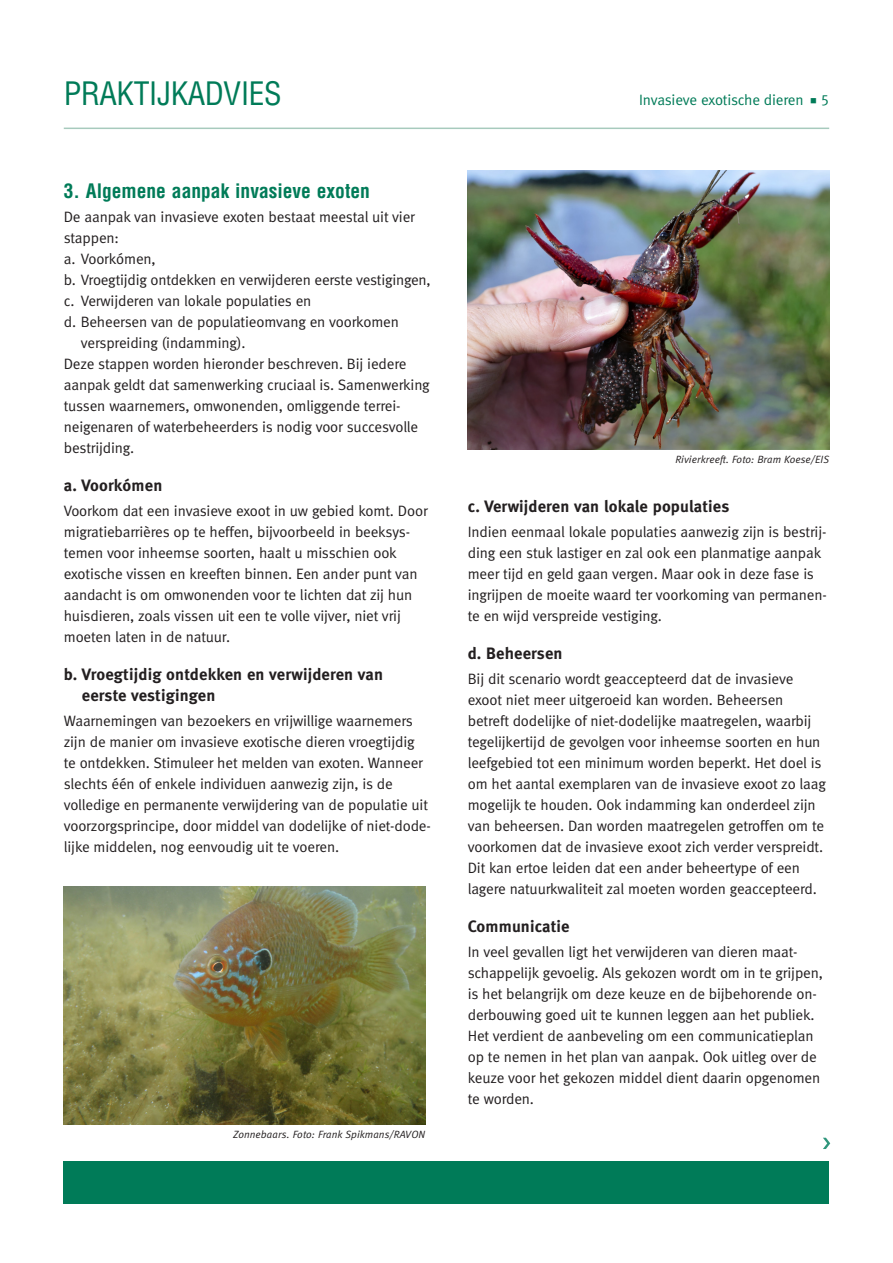
<style>
.page{position:relative;width:893px;height:1263px;background:#fff}
.page>*{position:absolute;margin:0;border:0;box-sizing:border-box;transform-origin:0 0}
.t1{font:condensed 31.5px "Helvetica";letter-spacing:-.015em;color:#007b58}
.tussenkop{font:700 condensed 19.5px "Helvetica";color:#007b58}
.zwart_kopje{font:16.5px/21px "Meta Bold LF";letter-spacing:.01em;color:#231f20}
.brood{font:15px/21px "Meta Normal LF";letter-spacing:-.01em;color:#231f20}
.brood_opsom{font:15px/21px "Meta Normal LF";letter-spacing:-.015em;color:#231f20}
.header_groen{font:15px "Meta Normal LF";letter-spacing:-.015em;color:#007b58}
.fotobijschrift{font:italic 10.5px "Meta Normal LF";letter-spacing:.01em;color:#231f20}
</style>
<div class="page">
<hr style="left:64px;top:128px;width:765px;height:1px;background:#a7cabd">
<div style="left:64px;top:1161px;width:765px;height:42px;background:#007b58"></div>
<img style="left:64px;top:887px;width:361px;height:238px">
<img style="left:468px;top:170px;width:361px;height:279px">
<svg style="left:823px;top:1138px;width:7px;height:11px"></svg>
<h1 class="t1" style="left:64px;top:74px;width:219px">PRAKTIJKADVIES</h1>
<p class="tussenkop" style="left:64px;top:179px;width:308px">3. Algemene aanpak invasieve exoten</p>
<p class="brood" style="left:64px;top:206px;width:353px">De aanpak van invasieve exoten bestaat meestal uit vier stappen:</p>
<p class="brood_opsom" style="left:64px;top:248px;width:94px">a. Voorkómen,</p>
<p class="brood_opsom" style="left:64px;top:269px;width:368px">b. Vroegtijdig ontdekken en verwijderen eerste vestigingen,</p>
<p class="brood_opsom" style="left:64px;top:290px;width:249px">c. Verwijderen van lokale populaties en</p>
<p class="brood_opsom" style="left:81px;top:311px;width:320px;text-indent:-17px">d. Beheersen van de populatieomvang en voorkomen verspreiding (indamming).</p>
<p class="brood" style="left:64px;top:353px;width:368px">Deze stappen worden hieronder beschreven. Bij iedere aanpak geldt dat samenwerking cruciaal is. Samenwerking tussen waarnemers, omwonenden, omliggende terrei&shy;neigenaren of waterbeheerders is nodig voor succesvolle bestrijding.</p>
<p class="zwart_kopje" style="left:64px;top:474px;width:100px">a. Voorkómen</p>
<p class="brood" style="left:64px;top:500px;width:365px">Voorkom dat een invasieve exoot in uw gebied komt. Door migratiebarrières op te heffen, bijvoorbeeld in beeksys&shy;temen voor inheemse soorten, haalt u misschien ook exotische vissen en kreeften binnen. Een ander punt van aandacht is om omwonenden voor te lichten dat zij hun huisdieren, zoals vissen uit een te volle vijver, niet vrij moeten laten in de natuur.</p>
<p class="zwart_kopje" style="left:82px;top:663px;width:303px;text-indent:-18px">b. Vroegtijdig ontdekken en verwijderen van eerste vestigingen</p>
<p class="brood" style="left:64px;top:710px;width:369px">Waarnemingen van bezoekers en vrijwillige waarnemers zijn de manier om invasieve exotische dieren vroegtijdig<br>te ontdekken. Stimuleer het melden van exoten. Wanneer slechts één of enkele individuen aanwezig zijn, is de volledige en permanente verwijdering van de populatie uit voorzorgsprincipe, door middel van dodelijke of niet-dode&shy;lijke middelen, nog eenvoudig uit te voeren.</p>
<p class="fotobijschrift" style="left:233px;top:1128px;width:194px">Zonnebaars. Foto: Frank Spikmans/RAVON</p>
<p class="header_groen" style="left:639px;top:91px;width:192px">Invasieve exotische dieren ■ 5</p>
<p class="fotobijschrift" style="left:675px;top:453px;width:155px">Rivierkreeft. Foto: Bram Koese/EIS</p>
<p class="zwart_kopje" style="left:468px;top:495px;width:263px">c. Verwijderen van lokale populaties</p>
<p class="brood" style="left:468px;top:521px;width:361px">Indien eenmaal lokale populaties aanwezig zijn is bestrij&shy;ding een stuk lastiger en zal ook een planmatige aanpak meer tijd en geld gaan vergen. Maar ook in deze fase is ingrijpen de moeite waard ter voorkoming van permanen&shy;te en wijd verspreide vestiging.</p>
<p class="zwart_kopje" style="left:468px;top:642px;width:96px">d. Beheersen</p>
<p class="brood" style="left:468px;top:668px;width:360px">Bij dit scenario wordt geaccepteerd dat de invasieve exoot niet meer uitgeroeid kan worden. Beheersen betreft dodelijke of niet-dodelijke maatregelen, waarbij tegelijkertijd de gevolgen voor inheemse soorten en hun leefgebied tot een minimum worden beperkt. Het doel is om het aantal exemplaren van de invasieve exoot zo laag mogelijk te houden. Ook indamming kan onderdeel zijn van beheersen. Dan worden maatregelen getroffen om te voorkomen dat de invasieve exoot zich verder verspreidt.<br>Dit kan ertoe leiden dat een ander beheertype of een lagere natuurkwaliteit zal moeten worden geaccepteerd.</p>
<p class="zwart_kopje" style="left:468px;top:915px;width:103px">Communicatie</p>
<p class="brood" style="left:468px;top:941px;width:357px">In veel gevallen ligt het verwijderen van dieren maat&shy;schappelijk gevoelig. Als gekozen wordt om in te grijpen, is het belangrijk om deze keuze en de bijbehorende on&shy;derbouwing goed uit te kunnen leggen aan het publiek.<br>Het verdient de aanbeveling om een communicatieplan op te nemen in het plan van aanpak. Ook uitleg over de keuze voor het gekozen middel dient daarin opgenomen te worden.</p>
</div>
